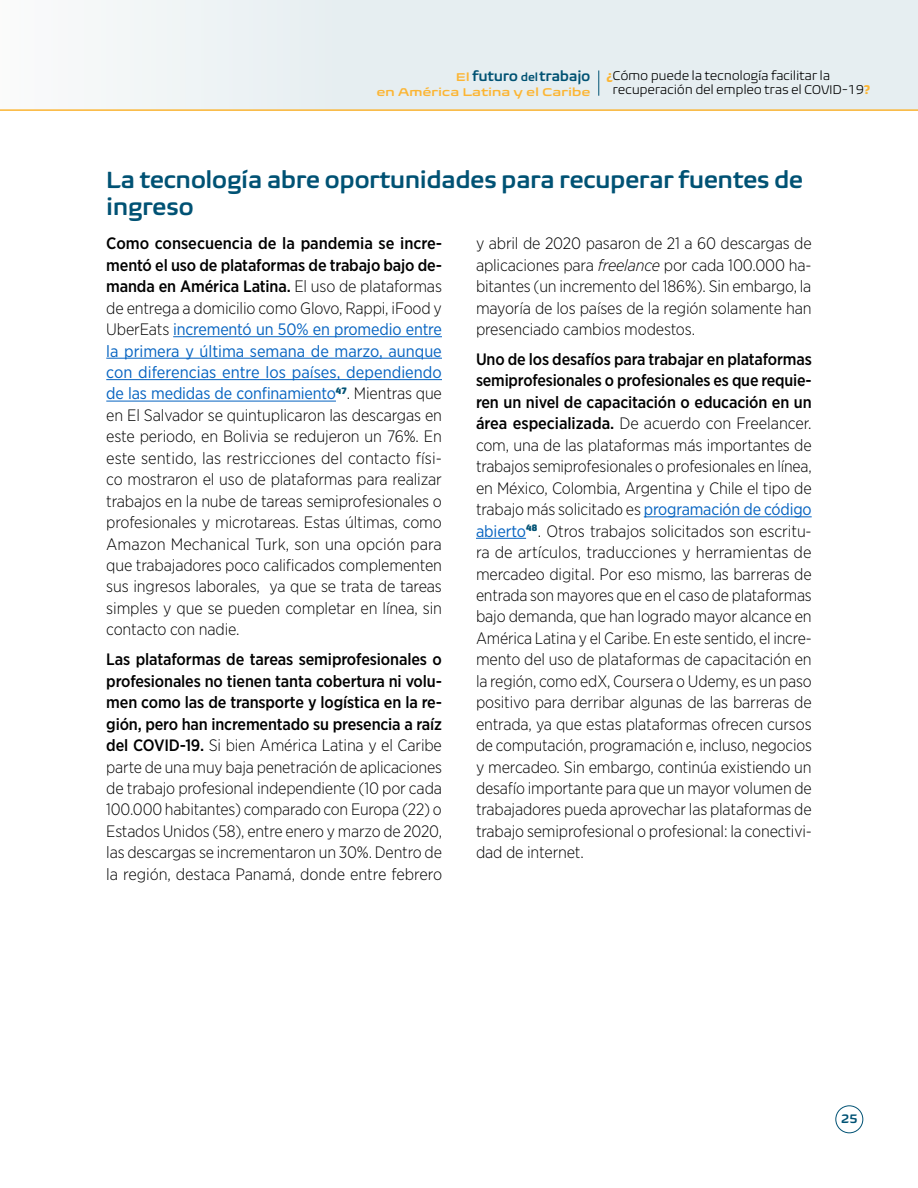
<style>
.page{position:relative;width:918px;height:1188px;background:#fff}
.page>*{position:absolute;margin:0;border:0;box-sizing:border-box;transform-origin:0 0}
.t1{font:600 24px/27px "Biome Pro";letter-spacing:-.025em;color:#005274}
.t2{font:300 16.5px/21.5px "Gotham Narrow";letter-spacing:-.01em;color:#000;text-align:justify}
.t3{font:600 14.4px "Biome Pro";letter-spacing:-.025em;color:#005273}
.t4{font:300 12.9px/14.4px "Biome Pro";letter-spacing:-.025em;color:#000}
.t5{font:600 12.6px "Biome Pro";color:#005274}
.t6{font:600 expanded 11.55px "Biome Pro";letter-spacing:-.025em;color:#fcb533}
.s1{font-stretch:expanded;font-size:11.55px;color:#fcb533}
.s2{font-size:11.55px}
.s3{font-weight:700;font-stretch:condensed;color:#fcb533}
.s4{font-weight:500}
.s5{font-weight:400;color:#0563c1}
.s6{font-style:italic}
</style>
<div class="page">
<div style="left:835px;top:1105px;width:28px;height:28px;border:1px solid #005274;border-radius:50%"></div>
<hr style="left:173px;top:336px;width:269px;height:1px;background:#0563c1">
<hr style="left:106px;top:358px;width:336px;height:1px;background:#0563c1">
<hr style="left:106px;top:379px;width:336px;height:1px;background:#0563c1">
<hr style="left:106px;top:401px;width:230px;height:1px;background:#0563c1">
<hr style="left:644px;top:516px;width:168px;height:1px;background:#0563c1">
<hr style="left:476px;top:538px;width:50px;height:1px;background:#0563c1">
<div style="left:0;top:0;width:918px;height:111px;background:#e6eef1"></div>
<div style="left:0;top:0;width:185px;height:111px;background:#f5f8f8"></div>
<hr style="left:0;top:109px;width:918px;height:2px;background:#fcb533">
<svg style="left:598px;top:71px;width:1px;height:25px"></svg>
<p class="t3" style="left:456px;top:67px;width:136px"><span class="s1">El</span> futuro <span class="s2">del</span>trabajo</p>
<p class="t6" style="left:376px;top:85px;width:216px">en América Latina y el Caribe</p>
<p class="t4" style="left:613px;top:68px;width:259px;text-indent:-6px"><span class="s3">¿</span>Cómo puede la tecnología facilitar la recuperación del empleo tras el COVID-19<span class="s3">?</span></p>
<h1 class="t1" style="left:106px;top:166px;width:699px">La tecnología abre oportunidades para recuperar fuentes de ingreso</h1>
<p class="t2" style="left:106px;top:232px;width:337px"><span class="s4">Como consecuencia de la pandemia se incre&shy;mentó el uso de plataformas de trabajo bajo de&shy;manda en América Latina.</span> El uso de plataformas de entrega a domicilio como Glovo, Rappi, iFood y UberEats <span class="s5">incrementó un 50% en promedio entre la primera y última semana de marzo, aunque con diferencias entre los países, dependiendo de las medidas de confinamiento</span><sup>47</sup>. Mientras que en El Salvador se quintuplicaron las descargas en este periodo, en Bolivia se redujeron un 76%. En este sentido, las restricciones del contacto físi&shy;co mostraron el uso de plataformas para realizar trabajos en la nube de tareas semiprofesionales o profesionales y microtareas. Estas últimas, como Amazon Mechanical Turk, son una opción para que trabajadores poco calificados complementen sus ingresos laborales, ya que se trata de tareas simples y que se pueden completar en línea, sin contacto con nadie.</p>
<p class="t2" style="left:106px;top:648px;width:337px"><span class="s4">Las plataformas de tareas semiprofesionales o profesionales no tienen tanta cobertura ni volu&shy;men como las de transporte y logística en la re&shy;gión, pero han incrementado su presencia a raíz del COVID-19.</span> Si bien América Latina y el Caribe parte de una muy baja penetración de aplicaciones de trabajo profesional independiente (10 por cada 100.000 habitantes) comparado con Europa (22) o Estados Unidos (58), entre enero y marzo de 2020, las descargas se incrementaron un 30%. Dentro de la región, destaca Panamá, donde entre febrero</p>
<p class="t2" style="left:476px;top:232px;width:337px">y abril de 2020 pasaron de 21 a 60 descargas de aplicaciones para <span class="s6">freelance</span> por cada 100.000 ha&shy;bitantes (un incremento del 186%). Sin embargo, la mayoría de los países de la región solamente han presenciado cambios modestos.</p>
<p class="t2" style="left:476px;top:348px;width:337px"><span class="s4">Uno de los desafíos para trabajar en plataformas semiprofesionales o profesionales es que requie&shy;ren un nivel de capacitación o educación en un área especializada.</span> De acuerdo con Freelancer. com, una de las plataformas más importantes de trabajos semiprofesionales o profesionales en línea, en México, Colombia, Argentina y Chile el tipo de trabajo más solicitado es <span class="s5">programación de código abierto</span><sup>48</sup>. Otros trabajos solicitados son escritu&shy;ra de artículos, traducciones y herramientas de mercadeo digital. Por eso mismo, las barreras de entrada son mayores que en el caso de plataformas bajo demanda, que han logrado mayor alcance en América Latina y el Caribe. En este sentido, el incre&shy;mento del uso de plataformas de capacitación en la región, como edX, Coursera o Udemy, es un paso positivo para derribar algunas de las barreras de entrada, ya que estas plataformas ofrecen cursos de computación, programación e, incluso, negocios y mercadeo. Sin embargo, continúa existiendo un desafío importante para que un mayor volumen de trabajadores pueda aprovechar las plataformas de trabajo semiprofesional o profesional: la conectivi&shy;dad de internet.</p>
<p class="t5" style="left:841px;top:1111px;width:18px">25</p>
</div>
